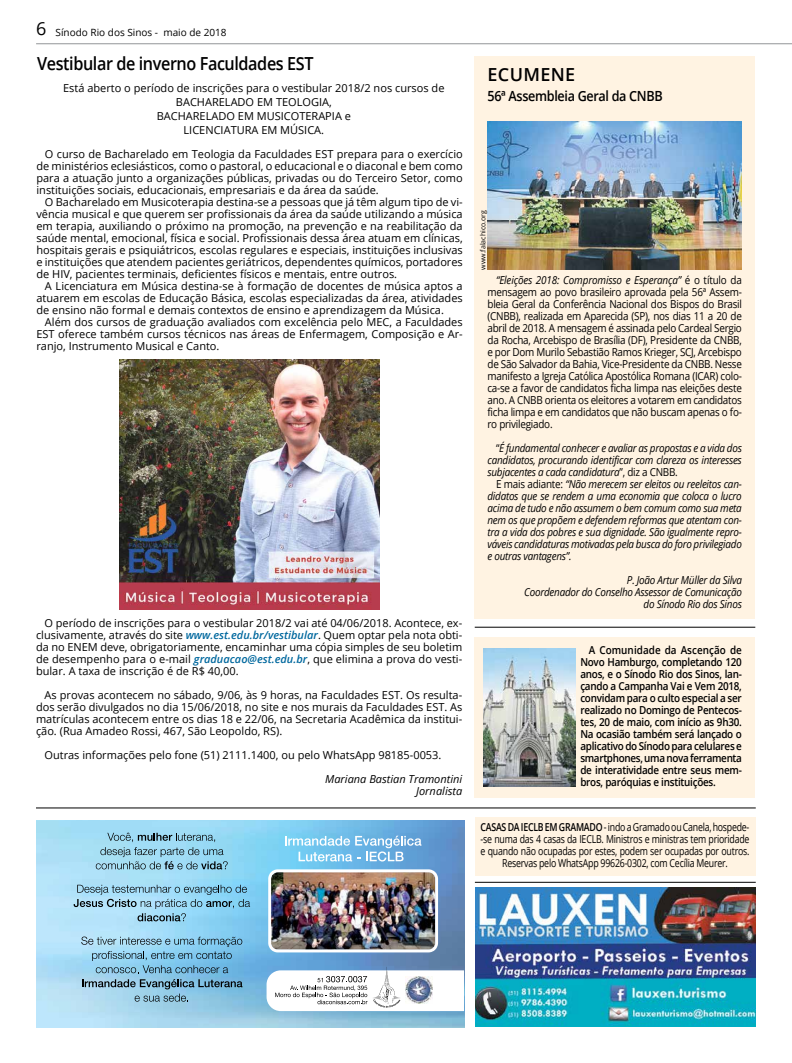
<style>
.page{position:relative;width:792px;height:1063px;background:#fff}
.page>*{position:absolute;margin:0;border:0;box-sizing:border-box;transform-origin:0 0}
.t1{font:600 18px "Open Sans";letter-spacing:-.025em;color:#000;scale:.9 1}
.t2{font:600 18px "Open Sans";letter-spacing:.02em;color:#000}
.t3{font:600 14px "Open Sans";letter-spacing:-.025em;color:#000;scale:.9 1}
.t4{font:11px/12px "Open Sans";color:#000;text-align:justify}
.t5{font:11px/12px "Open Sans";color:#000;text-align:justify;scale:.9 1}
.t6{font:italic 11px/12px "Open Sans";letter-spacing:-.025em;color:#000;text-align:justify;scale:.9 1}
.t7{font:600 11px/12px "Open Sans";letter-spacing:-.025em;color:#000;text-align:justify;scale:.9 1}
.t8{font:11px/12px "Open Sans";letter-spacing:-.025em;color:#000;text-align:center;scale:.8 1}
.t9{font:italic 11px/12px "Open Sans";color:#000;text-align:right}
.t10{font:10px "Open Sans";color:#000}
.t11{font:7px "Open Sans";color:#000}
.s1{font-size:18px}
.s2{font-weight:600;font-style:italic;color:#00689e}
.s3{font-style:italic}
.s4{font-style:normal}
.s5{font-weight:600}
</style>
<div class="page">
<div style="left:474px;top:56px;width:281px;height:562px;background:#fff3e2"></div>
<hr style="left:36px;top:807px;width:720px;height:1px;background:#000">
<img style="left:37px;top:820px;width:427px;height:207px">
<img style="left:268px;top:869px;width:170px;height:83px">
<svg style="left:267px;top:967px;width:197px;height:44px"></svg>
<svg style="left:285px;top:836px;width:137px;height:26px;background:#8dc7eb"></svg>
<svg style="left:96px;top:833px;width:132px;height:36px;background:#88bbd0"></svg>
<svg style="left:74px;top:885px;width:176px;height:36px;background:#8bbfd8"></svg>
<svg style="left:81px;top:937px;width:161px;height:36px;background:#7cb5d2"></svg>
<svg style="left:82px;top:979px;width:161px;height:23px;background:#7fadc5"></svg>
<hr style="left:36px;top:43px;width:756px;height:1px;background:#939598">
<img style="left:475px;top:888px;width:281px;height:139px">
<hr style="left:475px;top:882px;width:281px;height:1px;background:#000">
<img style="left:119px;top:360px;width:260px;height:249px">
<div style="left:475px;top:817px;width:281px;height:59px;background:#fff3e2"></div>
<hr style="left:475px;top:627px;width:280px;height:1px;background:#000">
<img style="left:488px;top:122px;width:254px;height:148px">
<div style="left:475px;top:637px;width:280px;height:160px;background:#fff3e2"></div>
<img style="left:483px;top:648px;width:93px;height:138px">
<p class="t10" style="left:36px;top:26px;width:192px"><span class="s1">6</span> Sínodo Rio dos Sinos - maio de 2018</p>
<h1 class="t1" style="left:37px;top:51px;width:308px">Vestibular de inverno Faculdades EST</h1>
<p class="t4" style="left:63px;top:81px;width:383px;line-height:14px;text-align:center">Está aberto o período de inscrições para o vestibular 2018/2 nos cursos de BACHARELADO EM TEOLOGIA,<br>BACHARELADO EM MUSICOTERAPIA e<br>LICENCIATURA EM MÚSICA.</p>
<p class="t4" style="left:36px;top:148px;width:428px;text-indent:9px">O curso de Bacharelado em Teologia da Faculdades EST prepara para o exercício de ministérios eclesiásticos, como o pastoral, o educacional e o diaconal e bem como para a atuação junto a organizações públicas, privadas ou do Terceiro Setor, como instituições sociais, educacionais, empresariais e da área da saúde.</p>
<p class="t4" style="left:36px;top:196px;width:428px;text-indent:9px">O Bacharelado em Musicoterapia destina-se a pessoas que já têm algum tipo de vi&shy;vência musical e que querem ser profissionais da área da saúde utilizando a música em terapia, auxiliando o próximo na promoção, na prevenção e na reabilitação da saúde mental, emocional, física e social. Profissionais dessa área atuam em clínicas, hospitais gerais e psiquiátricos, escolas regulares e especiais, instituições inclusivas e instituições que atendem pacientes geriátricos, dependentes químicos, portadores de HIV, pacientes terminais, deficientes físicos e mentais, entre outros.</p>
<p class="t4" style="left:36px;top:280px;width:428px;text-indent:9px">A Licenciatura em Música destina-se à formação de docentes de música aptos a atuarem em escolas de Educação Básica, escolas especializadas da área, atividades de ensino não formal e demais contextos de ensino e aprendizagem da Música.</p>
<p class="t4" style="left:36px;top:316px;width:428px;text-indent:9px">Além dos cursos de graduação avaliados com excelência pelo MEC, a Faculdades EST oferece também cursos técnicos nas áreas de Enfermagem, Composição e Ar&shy;ranjo, Instrumento Musical e Canto.</p>
<p class="t4" style="left:36px;top:616px;width:428px;text-indent:9px">O período de inscrições para o vestibular 2018/2 vai até 04/06/2018. Acontece, ex&shy;clusivamente, através do site <span class="s2">www.est.edu.br/vestibular</span>. Quem optar pela nota obti&shy;da no ENEM deve, obrigatoriamente, encaminhar uma cópia simples de seu boletim de desempenho para o e-mail <span class="s2">graduacao@est.edu.br</span>, que elimina a prova do vesti&shy;bular. A taxa de inscrição é de R$ 40,00.</p>
<p class="t4" style="left:36px;top:688px;width:428px;text-indent:9px">As provas acontecem no sábado, 9/06, às 9 horas, na Faculdades EST. Os resulta&shy;dos serão divulgados no dia 15/06/2018, no site e nos murais da Faculdades EST. As matrículas acontecem entre os dias 18 e 22/06, na Secretaria Acadêmica da institui&shy;ção. (Rua Amadeo Rossi, 467, São Leopoldo, RS).</p>
<p class="t4" style="left:45px;top:748px;width:399px">Outras informações pelo fone (51) 2111.1400, ou pelo WhatsApp 98185-0053.</p>
<p class="t9" style="left:325px;top:772px;width:139px">Mariana Bastian Tramontini<br>Jornalista</p>
<h1 class="t2" style="left:488px;top:62px;width:89px">ECUMENE</h1>
<p class="t3" style="left:488px;top:86px;width:196px">56ª Assembleia Geral da CNBB</p>
<p class="t11" style="left:478px;top:270px;width:61px;rotate:-90deg">www.falachico.org</p>
<p class="t5" style="left:488px;top:274px;width:284px;text-indent:9px"><span class="s3">“Eleições 2018: Compromisso e Esperança”</span> é o título da mensagem ao povo brasileiro aprovada pela 56ª Assem&shy;bleia Geral da Conferência Nacional dos Bispos do Brasil (CNBB), realizada em Aparecida (SP), nos dias 11 a 20 de abril de 2018. A mensagem é assinada pelo Cardeal Sergio da Rocha, Arcebispo de Brasília (DF), Presidente da CNBB, e por Dom Murilo Sebastião Ramos Krieger, SCJ, Arcebispo de São Salvador da Bahia, Vice-Presidente da CNBB. Nesse manifesto a Igreja Católica Apostólica Romana (ICAR) colo&shy;ca-se a favor de candidatos ficha limpa nas eleições deste ano. A CNBB orienta os eleitores a votarem em candidatos ficha limpa e em candidatos que não buscam apenas o fo&shy;ro privilegiado.</p>
<p class="t6" style="left:488px;top:442px;width:284px;text-indent:9px"><span class="s4">“</span>É fundamental conhecer e avaliar as propostas e a vida dos candidatos, procurando identificar com clareza os interesses subjacentes a cada candidatura<span class="s4">”, diz a CNBB.</span></p>
<p class="t6" style="left:488px;top:478px;width:284px;text-indent:9px"><span class="s4">E mais adiante:</span> “Não merecem ser eleitos ou reeleitos can&shy;didatos que se rendem a uma economia que coloca o lucro acima de tudo e não assumem o bem comum como sua meta nem os que propõem e defendem reformas que atentam con&shy;tra a vida dos pobres e sua dignidade. São igualmente repro&shy;váveis candidaturas motivadas pela busca do foro privilegiado e outras vantagens”.</p>
<p class="t6" style="left:524px;top:574px;width:243px;text-align:right">P. João Artur Müller da Silva<br>Coordenador do Conselho Assessor de Comunicação do Sínodo Rio dos Sinos</p>
<p class="t7" style="left:580px;top:643px;width:181px;text-indent:9px">A Comunidade da Ascenção de Novo Hamburgo, completando 120 anos, e o Sínodo Rio dos Sinos, lan&shy;çando a Campanha Vai e Vem 2018, convidam para o culto especial a ser realizado no Domingo de Pentecos&shy;tes, 20 de maio, com início as 9h30.<br>Na ocasião também será lançado o aplicativo do Sínodo para celulares e smartphones, uma nova ferramenta de interatividade entre seus mem&shy;bros, paróquias e instituições.</p>
<p class="t8" style="left:481px;top:821px;width:338px"><span class="s5">CASAS DA IECLB EM GRAMADO</span> - indo a Gramado ou Canela, hospede--se numa das 4 casas da IECLB. Ministros e ministras tem prioridade e quando não ocupadas por estes, podem ser ocupadas por outros.<br>Reservas pelo WhatsApp 99626-0302, com Cecília Meurer.</p>
</div>
